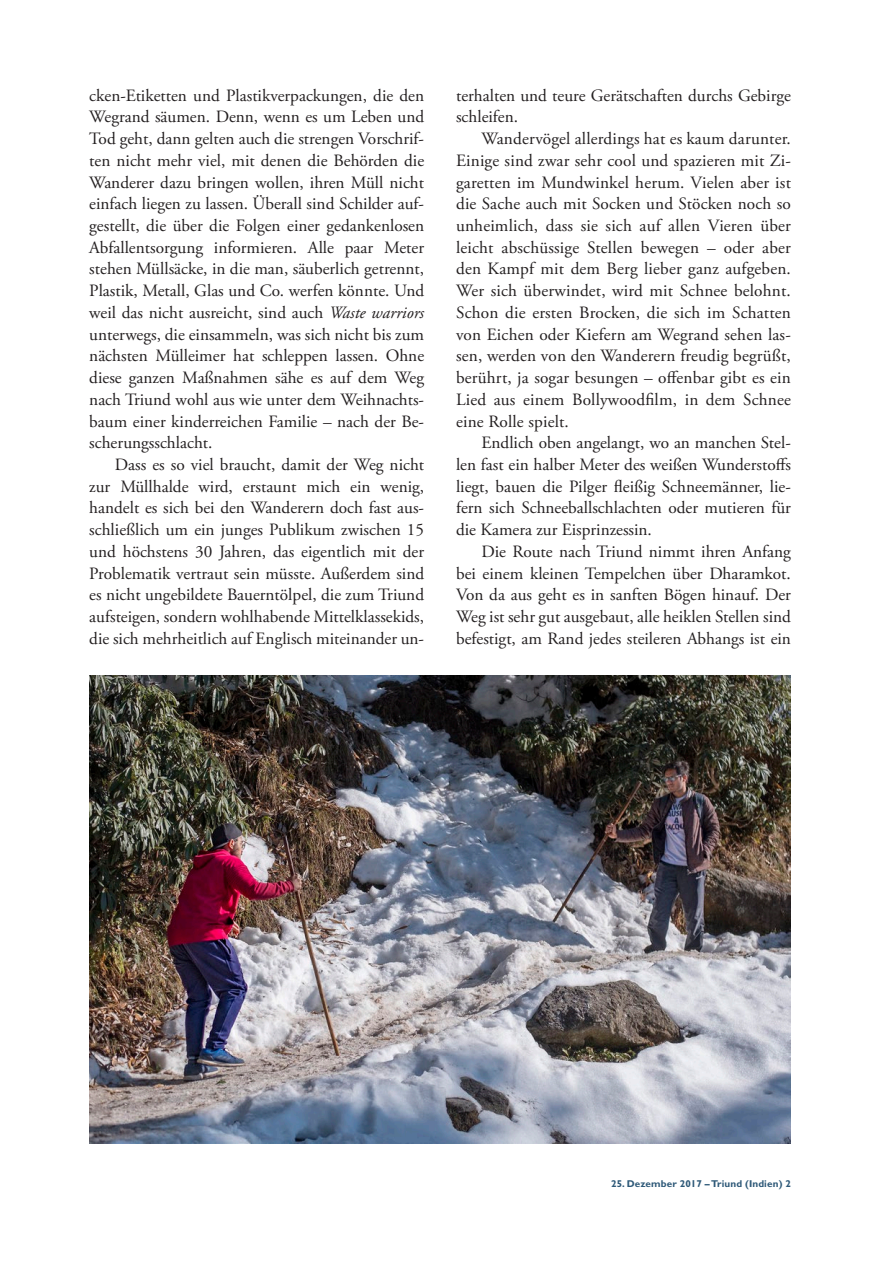
<style>
.page{position:relative;width:893px;height:1263px;background:#fff}
.page>*{position:absolute;margin:0;border:0;box-sizing:border-box;transform-origin:0 0}
.Lauftext_mit_Einzug{font:17.25px/21.8px "Adobe Garamond Pro";color:#231f20;text-align:justify}
.Lauftext_ohne_Einzug{font:17.25px/21.8px "Adobe Garamond Pro";color:#231f20;text-align:justify}
.t1{font:700 9.9px "Gill Sans MT Pro";letter-spacing:.01em;color:#2e5978}
.s1{font-style:italic}
</style>
<div class="page">
<img style="left:89px;top:676px;width:702px;height:467px">
<p class="Lauftext_ohne_Einzug" style="left:89px;top:85px;width:336px">cken-Etiketten und Plastikverpackungen, die den Wegrand säumen. Denn, wenn es um Leben und Tod geht, dann gelten auch die strengen Vorschrif&shy;ten nicht mehr viel, mit denen die Behörden die Wanderer dazu bringen wollen, ihren Müll nicht einfach liegen zu lassen. Überall sind Schilder auf&shy;gestellt, die über die Folgen einer gedankenlosen Abfallentsorgung informieren. Alle paar Meter stehen Müllsäcke, in die man, säuberlich getrennt, Plastik, Metall, Glas und Co. werfen könnte. Und weil das nicht ausreicht, sind auch <span class="s1">Waste warriors </span>unterwegs, die einsammeln, was sich nicht bis zum nächsten Mülleimer hat schleppen lassen. Ohne diese ganzen Maßnahmen sähe es auf dem Weg nach Triund wohl aus wie unter dem Weihnachts&shy;baum einer kinderreichen Familie – nach der Be&shy;scherungsschlacht.</p>
<p class="Lauftext_mit_Einzug" style="left:89px;top:454px;width:336px;text-indent:26px">Dass es so viel braucht, damit der Weg nicht zur Müllhalde wird, erstaunt mich ein wenig, handelt es sich bei den Wanderern doch fast aus&shy;schließlich um ein junges Publikum zwischen 15 und höchstens 30 Jahren, das eigentlich mit der Problematik vertraut sein müsste. Außerdem sind es nicht ungebildete Bauerntölpel, die zum Triund aufsteigen, sondern wohlhabende Mittelklassekids, die sich mehrheitlich auf Englisch miteinander un-</p>
<p class="Lauftext_mit_Einzug" style="left:456px;top:85px;width:336px">terhalten und teure Gerätschaften durchs Gebirge schleifen.</p>
<p class="Lauftext_mit_Einzug" style="left:456px;top:128px;width:336px;text-indent:26px">Wandervögel allerdings hat es kaum darunter.<br>Einige sind zwar sehr cool und spazieren mit Zi&shy;garetten im Mundwinkel herum. Vielen aber ist die Sache auch mit Socken und Stöcken noch so unheimlich, dass sie sich auf allen Vieren über leicht abschüssige Stellen bewegen – oder aber den Kampf mit dem Berg lieber ganz aufgeben.<br>Wer sich überwindet, wird mit Schnee belohnt.<br>Schon die ersten Brocken, die sich im Schatten von Eichen oder Kiefern am Wegrand sehen las&shy;sen, werden von den Wanderern freudig begrüßt, berührt, ja sogar besungen – offenbar gibt es ein Lied aus einem Bollywoodfilm, in dem Schnee eine Rolle spielt.</p>
<p class="Lauftext_mit_Einzug" style="left:456px;top:432px;width:336px;text-indent:26px">Endlich oben angelangt, wo an manchen Stel&shy;len fast ein halber Meter des weißen Wunderstoffs liegt, bauen die Pilger fleißig Schneemänner, lie&shy;fern sich Schneeballschlachten oder mutieren für die Kamera zur Eisprinzessin.</p>
<p class="Lauftext_mit_Einzug" style="left:456px;top:541px;width:336px;text-indent:26px">Die Route nach Triund nimmt ihren Anfang bei einem kleinen Tempelchen über Dharamkot.<br>Von da aus geht es in sanften Bögen hinauf. Der Weg ist sehr gut ausgebaut, alle heiklen Stellen sind befestigt, am Rand jedes steileren Abhangs ist ein</p>
<p class="t1" style="left:611px;top:1177px;width:181px">25. Dezember 2017 – Triund (Indien) 2</p>
</div>
